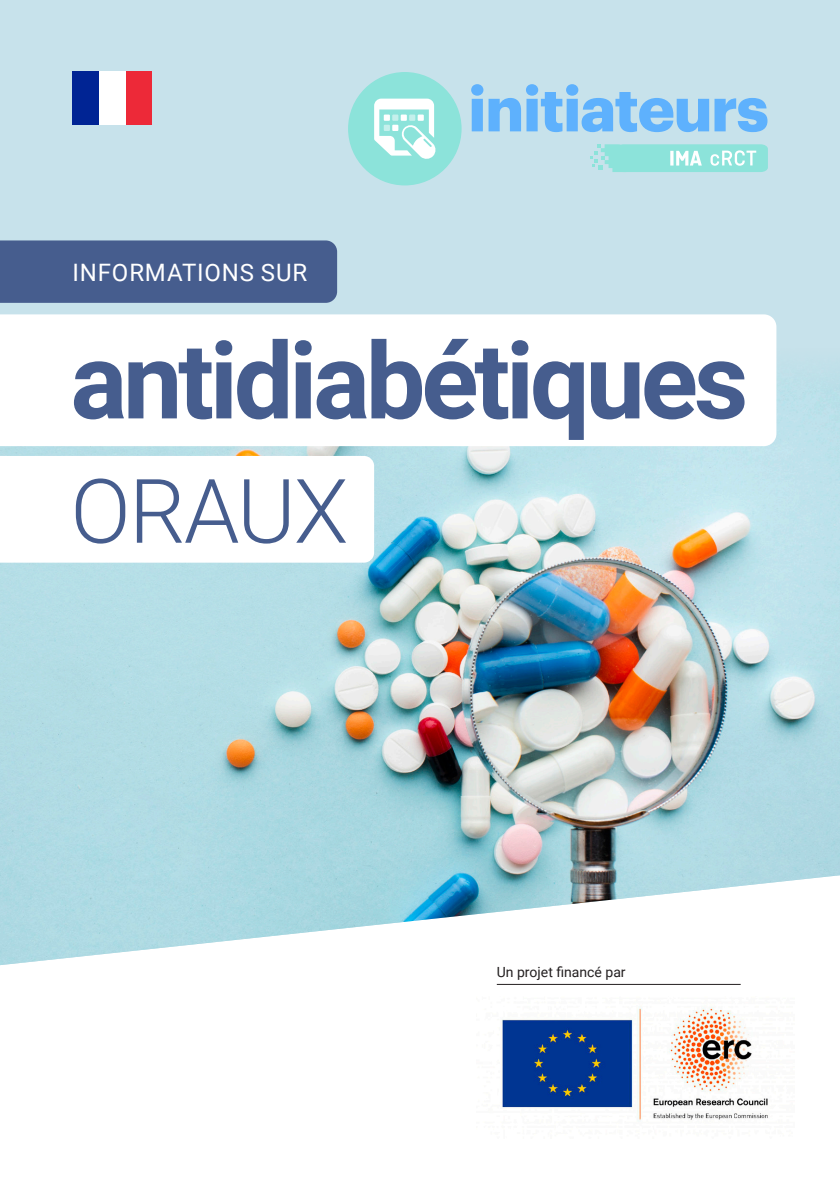
<style>
.page{position:relative;width:840px;height:1191px;background:#fff}
.page>*{position:absolute;margin:0;border:0;box-sizing:border-box;transform-origin:0 0}
.t1{font:700 106px "Roboto";letter-spacing:-.04em;color:#465d8e}
.t2{font:300 89px "Roboto";letter-spacing:-.02em;color:#465d8e}
.t3{font:700 62.2px "Graphik";letter-spacing:-.02em;color:#5eb1fd}
.t4{font:24px "Roboto";letter-spacing:.035em;color:#fff}
.t5{font:14px "Roboto";color:#231f20}
</style>
<div class="page">
<div style="left:0;top:0;width:839px;height:446px;background:#c7e2eb"></div>
<img style="left:0;top:348px;width:839px;height:617px">
<div style="left:0;top:314px;width:776px;height:132px;background:#fff"></div>
<svg style="left:0;top:456px;width:374px;height:106px"></svg>
<div style="left:0;top:240px;width:337px;height:63px;background:#465d8e"></div>
<img style="left:501px;top:1007px;width:267px;height:114px">
<hr style="left:496px;top:984px;width:244px;height:1px;background:#231f20">
<svg style="left:590px;top:144px;width:177px;height:28px;background:#9ce5df"></svg>
<div style="left:348px;top:72px;width:113px;height:113px;background:#8ce3da;border-radius:50%"></div>
<svg style="left:374px;top:99px;width:62px;height:60px"></svg>
<div style="left:72px;top:71px;width:80px;height:53px;background:#ed2938"></div>
<div style="left:72px;top:71px;width:53px;height:53px;background:#fff"></div>
<div style="left:72px;top:71px;width:27px;height:53px;background:#002494"></div>
<p class="t4" style="left:72px;top:255px;width:236px">INFORMATIONS SUR</p>
<p class="t3" style="left:468px;top:61px;width:302px">initiateurs</p>
<p class="t1" style="left:70px;top:306px;width:679px">antidiabétiques</p>
<p class="t2" style="left:70px;top:449px;width:279px">ORAUX</p>
<p class="t5" style="left:496px;top:962px;width:130px">Un projet financé par</p>
</div>
